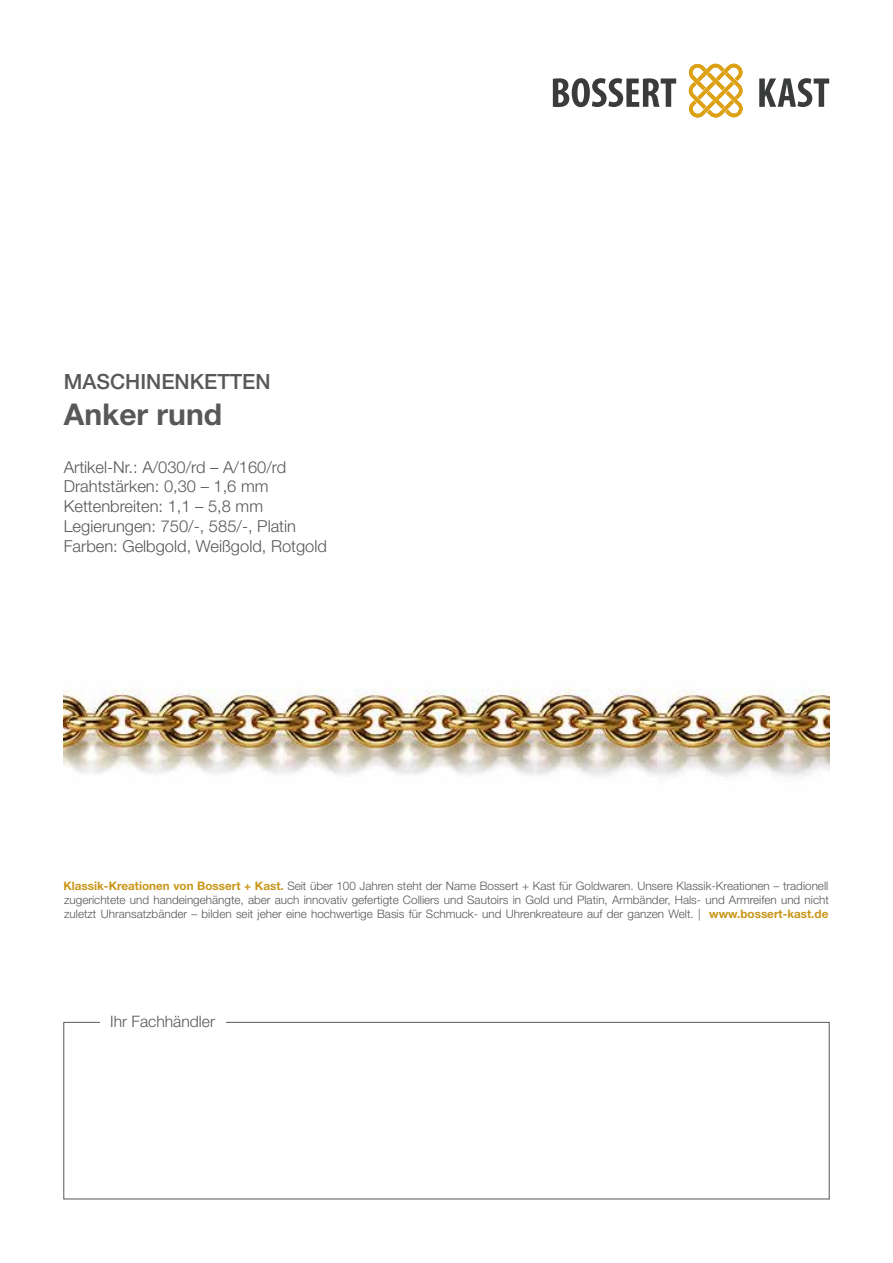
<style>
.page{position:relative;width:893px;height:1263px;background:#fff}
.page>*{position:absolute;margin:0;border:0;box-sizing:border-box;transform-origin:0 0}
.t1{font:700 30px "Helvetica Neue LT Pro";color:#58585a}
.t2{font:500 21px "Helvetica Neue LT Pro";color:#58585a}
.t3{font:300 16.5px/19.8px "Helvetica Neue LT Pro";color:#58585a}
.t4{font:300 15.75px "Helvetica Neue LT Pro";color:#58585a}
.t5{font:300 11.7px/14.1px "Helvetica Neue LT Pro";color:#58585a;text-align:justify}
.s1{font-weight:700;color:#c99618}
</style>
<div class="page">
<svg style="left:553px;top:78px;width:123px;height:29px"></svg>
<svg style="left:759px;top:78px;width:70px;height:29px"></svg>
<svg style="left:689px;top:64px;width:54px;height:53px"></svg>
<img style="left:64px;top:689px;width:765px;height:88px">
<div style="left:64px;top:1022px;width:765px;height:177px;border:1px solid #58585a"></div>
<div style="left:100px;top:1016px;width:125px;height:41px;background:#fff"></div>
<h2 class="t2" style="left:64px;top:369px;width:208px">MASCHINENKETTEN</h2>
<h1 class="t1" style="left:64px;top:395px;width:160px">Anker rund</h1>
<h3 class="t3" style="left:64px;top:456px;width:265px">Artikel-Nr.: A/030/rd – A/160/rd<br>Drahtstärken: 0,30 – 1,6 mm<br>Kettenbreiten: 1,1 – 5,8 mm<br>Legierungen: 750/-, 585/-, Platin<br>Farben: Gelbgold, Weißgold, Rotgold</h3>
<p class="t5" style="left:63px;top:879px;width:767px"><span class="s1">Klassik-Kreationen von Bossert + Kast.</span> Seit über 100 Jahren steht der Name Bossert + Kast für Goldwaren. Unsere Klassik-Kreationen – tradionell zugerichtete und handeingehängte, aber auch innovativ gefertigte Colliers und Sautoirs in Gold und Platin, Armbänder, Hals- und Armreifen und nicht zuletzt Uhransatzbänder – bilden seit jeher eine hochwertige Basis für Schmuck- und Uhrenkreateure auf der ganzen Welt. | <span class="s1">www.bossert-kast.de</span></p>
<h3 class="t4" style="left:110px;top:1012px;width:106px">Ihr Fachhändler</h3>
</div>
